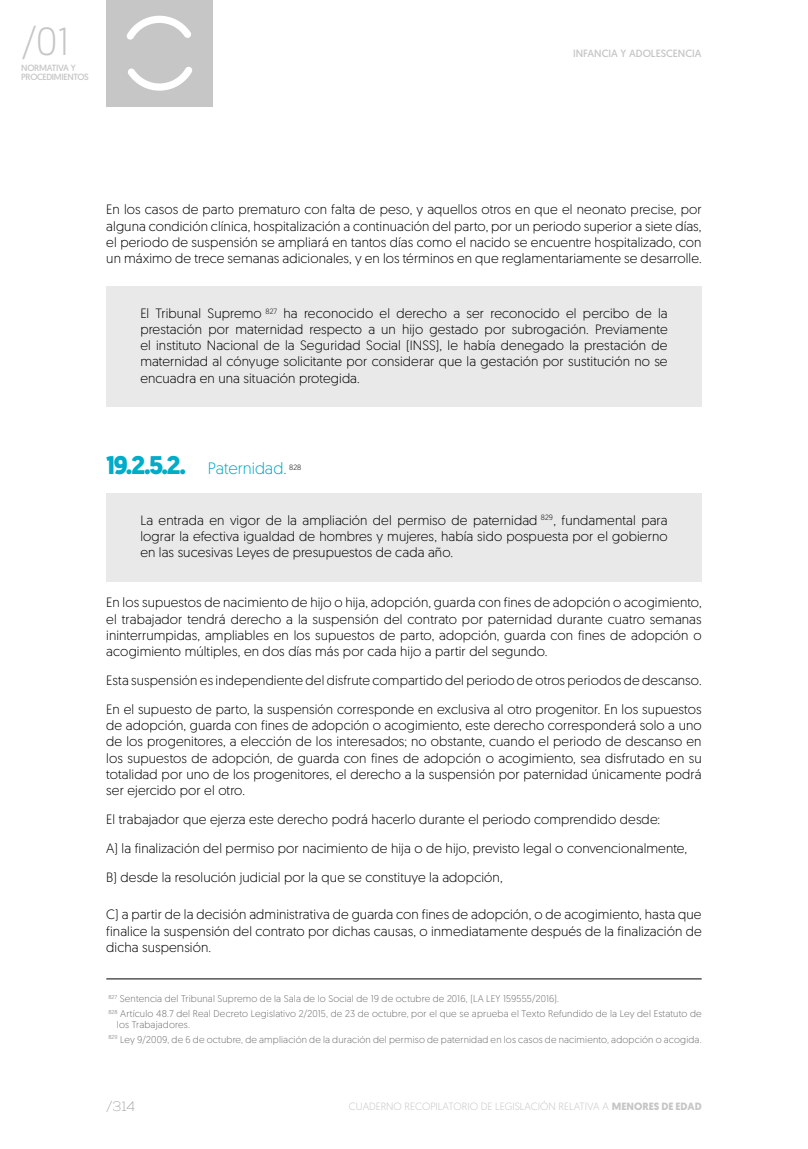
<style>
.page{position:relative;width:808px;height:1149px;background:#fff}
.page>*{position:absolute;margin:0;border:0;box-sizing:border-box;transform-origin:0 0}
.t1{font:300 39px "Geomanist";color:#c6c6c6}
.t2{font:300 16.5px "Geomanist";letter-spacing:-.005em;color:#00acc8}
.t3{font:300 13.5px/16.2px "Geomanist";letter-spacing:.005em;color:#000;text-align:justify}
.t4{font:100 13.5px "Nexa";color:#878787}
.t5{font:300 10.5px "Geomanist";color:#c6c6c6}
.t6{font:10.5px "Geomanist";color:#c6c6c6}
.t7{font:300 9.75px/14.9px "Geomanist";letter-spacing:.02em;color:#706f6f}
.t8{font:9px/9px "Geomanist";letter-spacing:-.04em;color:#c6c6c6}
.s1{font-weight:700;font-size:25.5px}
.s2{font-weight:700}
</style>
<div class="page">
<div style="left:106px;top:286px;width:596px;height:121px;background:#e9e9e9"></div>
<div style="left:106px;top:493px;width:596px;height:88px;background:#e9e9e9"></div>
<hr style="left:106px;top:978px;width:596px;height:1px;background:#000">
<div style="left:106px;top:0;width:107px;height:106px;background:#c6c6c6"></div>
<svg style="left:128px;top:66px;width:64px;height:25px"></svg>
<svg style="left:126px;top:15px;width:65px;height:25px"></svg>
<h1 class="t1" style="left:21px;top:17px;width:49px">/01</h1>
<p class="t8" style="left:21px;top:63px;width:69px">NORMATIVA Y<br>PROCEDIMIENTOS</p>
<p class="t6" style="left:573px;top:47px;width:130px">INFANCIA Y ADOLESCENCIA</p>
<p class="t3" style="left:106px;top:201px;width:597px">En los casos de parto prematuro con falta de peso, y aquellos otros en que el neonato precise, por alguna condición clínica, hospitalización a continuación del parto, por un periodo superior a siete días, el periodo de suspensión se ampliará en tantos días como el nacido se encuentre hospitalizado, con un máximo de trece semanas adicionales, y en los términos en que reglamentariamente se desarrolle.</p>
<p class="t3" style="left:140px;top:304px;width:529px">El Tribunal Supremo <sup>827</sup> ha reconocido el derecho a ser reconocido el percibo de la prestación por maternidad respecto a un hijo gestado por subrogación. Previamente el instituto Nacional de la Seguridad Social (INSS), le había denegado la prestación de maternidad al cónyuge solicitante por considerar que la gestación por sustitución no se encuadra en una situación protegida.</p>
<p class="t2" style="left:106px;top:457px;width:197px"><span class="s1">19.2.5.2.</span> Paternidad. <sup>828</sup></p>
<p class="t3" style="left:140px;top:511px;width:529px">La entrada en vigor de la ampliación del permiso de paternidad <sup>829</sup>, fundamental para lograr la efectiva igualdad de hombres y mujeres, había sido pospuesta por el gobierno en las sucesivas Leyes de presupuestos de cada año.</p>
<p class="t3" style="left:106px;top:593px;width:597px">En los supuestos de nacimiento de hijo o hija, adopción, guarda con fines de adopción o acogimiento, el trabajador tendrá derecho a la suspensión del contrato por paternidad durante cuatro semanas ininterrumpidas, ampliables en los supuestos de parto, adopción, guarda con fines de adopción o acogimiento múltiples, en dos días más por cada hijo a partir del segundo.</p>
<p class="t3" style="left:106px;top:665px;width:597px;line-height:29px">Esta suspensión es independiente del disfrute compartido del periodo de otros periodos de descanso.<br>En el supuesto de parto, la suspensión corresponde en exclusiva al otro progenitor. En los supuestos</p>
<p class="t3" style="left:106px;top:716px;width:597px">de adopción, guarda con fines de adopción o acogimiento, este derecho corresponderá solo a uno de los progenitores, a elección de los interesados; no obstante, cuando el periodo de descanso en los supuestos de adopción, de guarda con fines de adopción o acogimiento, sea disfrutado en su totalidad por uno de los progenitores, el derecho a la suspensión por paternidad únicamente podrá ser ejercido por el otro.</p>
<p class="t3" style="left:106px;top:804px;width:582px;line-height:29px;text-align:left">El trabajador que ejerza este derecho podrá hacerlo durante el periodo comprendido desde:<br>A) la finalización del permiso por nacimiento de hija o de hijo, previsto legal o convencionalmente,<br>B) desde la resolución judicial por la que se constituye la adopción,</p>
<p class="t3" style="left:106px;top:905px;width:597px">C) a partir de la decisión administrativa de guarda con fines de adopción, o de acogimiento, hasta que finalice la suspensión del contrato por dichas causas, o inmediatamente después de la finalización de dicha suspensión.</p>
<p class="t7" style="left:108px;top:990px;width:595px"><sup>827</sup> Sentencia del Tribunal Supremo de la Sala de lo Social de 19 de octubre de 2016, (LA LEY 159555/2016).<br><sup>828</sup> Artículo 48.7 del Real Decreto Legislativo 2/2015, de 23 de octubre, por el que se aprueba el Texto Refundido de la Ley del Estatuto de</p>
<p class="t7" style="left:108px;top:1016px;width:595px;text-indent:9px">los Trabajadores.<br><sup>829</sup> Ley 9/2009, de 6 de octubre, de ampliación de la duración del permiso de paternidad en los casos de nacimiento, adopción o acogida.</p>
<p class="t4" style="left:106px;top:1097px;width:30px">/314</p>
<p class="t5" style="left:349px;top:1099px;width:354px">CUADERNO RECOPILATORIO DE LEGISLACIÓN RELATIVA A <span class="s2">MENORES DE EDAD</span></p>
</div>
